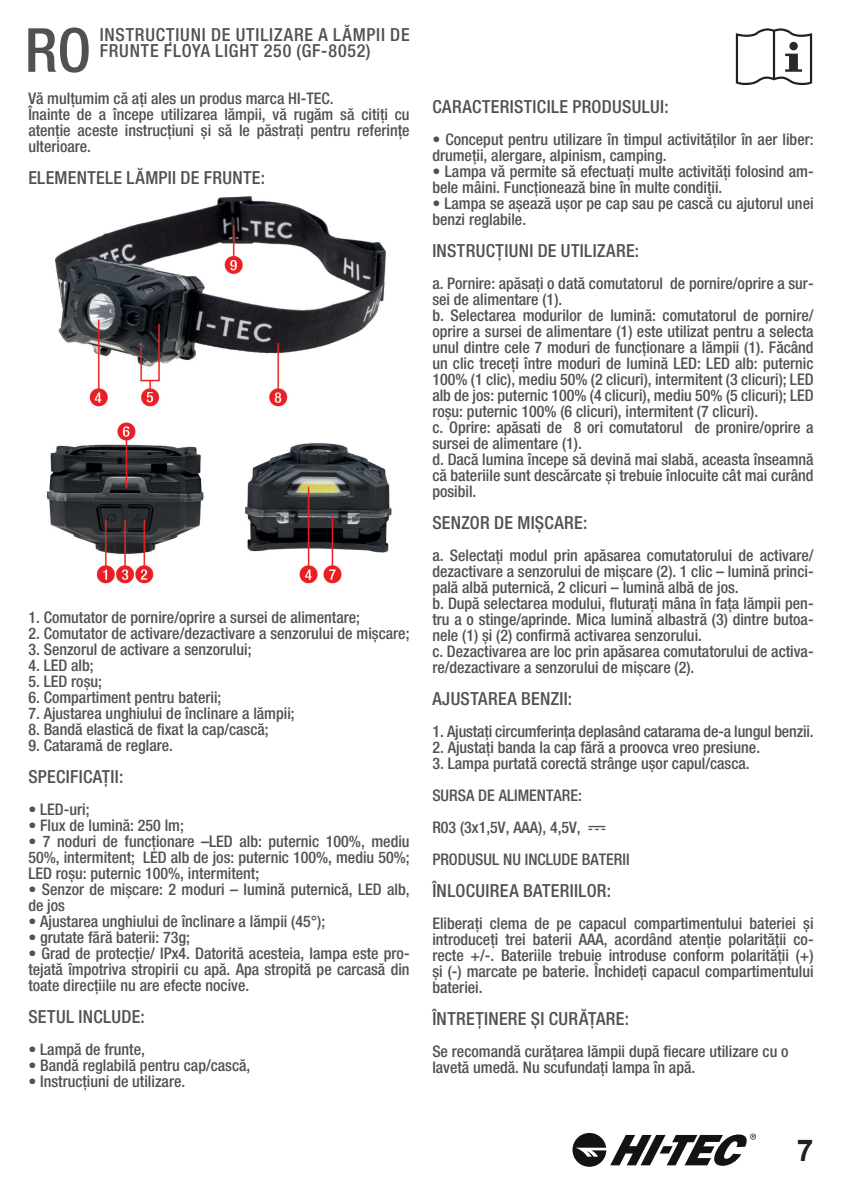
<style>
.page{position:relative;width:842px;height:1191px;background:#fff}
.page>*{position:absolute;margin:0;border:0;box-sizing:border-box;transform-origin:0 0}
.t1{font:500 condensed 60.8px "Helvetica Neue LT Com";color:#4f5252}
.t2{font:700 30px "Arial";color:#231f20}
.t3{font:500 condensed 18px "Helvetica Neue LT Com";letter-spacing:.02em;color:#4f5252}
.t4{font:500 condensed 18px/16px "Helvetica Neue LT Com";letter-spacing:.045em;color:#4f5252}
.t5{font:500 condensed 16px/16px "Helvetica Neue LT Com";color:#4f5252}
</style>
<div class="page">
<svg style="left:736px;top:28px;width:76px;height:57px"></svg>
<img style="left:47px;top:196px;width:345px;height:388px">
<svg style="left:572px;top:1133px;width:184px;height:33px"></svg>
<p class="t4" style="left:100px;top:27px;width:311px">INSTRUCȚIUNI DE UTILIZARE A LĂMPII DE<br>FRUNTE FLOYA LIGHT 250 (GF-8052)</p>
<h1 class="t1" style="left:25px;top:14px;width:68px">RO</h1>
<p class="t5" style="left:28px;top:90px;width:383px">Vă mulțumim că ați ales un produs marca HI-TEC.<br>Înainte de a începe utilizarea lămpii, vă rugăm să citiți cu atenție aceste instrucțiuni și să le păstrați pentru referințe ulterioare.</p>
<p class="t3" style="left:28px;top:167px;width:238px">ELEMENTELE LĂMPII DE FRUNTE:</p>
<p class="t5" style="left:28px;top:609px;width:333px">1. Comutator de pornire/oprire a sursei de alimentare;</p>
<p class="t5" style="left:28px;top:625px;width:383px">2. Comutator de activare/dezactivare a senzorului de mișcare;</p>
<p class="t5" style="left:28px;top:641px;width:225px">3. Senzorul de activare a senzorului;</p>
<p class="t5" style="left:28px;top:657px;width:67px">4. LED alb;</p>
<p class="t5" style="left:28px;top:673px;width:75px">5. LED roșu;</p>
<p class="t5" style="left:28px;top:689px;width:195px">6. Compartiment pentru baterii;</p>
<p class="t5" style="left:28px;top:705px;width:268px">7. Ajustarea unghiului de înclinare a lămpii;</p>
<p class="t5" style="left:28px;top:721px;width:242px">8. Bandă elastică de fixat la cap/cască;</p>
<p class="t5" style="left:28px;top:737px;width:146px">9. Cataramă de reglare.</p>
<p class="t3" style="left:28px;top:765px;width:97px">SPECIFICAȚII:</p>
<p class="t5" style="left:28px;top:801px;width:63px">• LED-uri;</p>
<p class="t5" style="left:28px;top:817px;width:157px">• Flux de lumină: 250 lm;</p>
<p class="t5" style="left:28px;top:833px;width:383px;text-align:justify">• 7 noduri de funcționare –LED alb: puternic 100%, mediu 50%, intermitent; LED alb de jos: puternic 100%, mediu 50%; LED roșu: puternic 100%, intermitent;</p>
<p class="t5" style="left:28px;top:881px;width:383px">• Senzor de mișcare: 2 moduri – lumină puternică, LED alb, de jos</p>
<p class="t5" style="left:28px;top:913px;width:298px">• Ajustarea unghiului de înclinare a lămpii (45°);</p>
<p class="t5" style="left:28px;top:929px;width:163px">• grutate fără baterii: 73g;</p>
<p class="t5" style="left:28px;top:945px;width:383px;text-align:justify">• Grad de protecție/ IPx4. Datorită acesteia, lampa este pro&shy;tejată împotriva stropirii cu apă. Apa stropită pe carcasă din toate direcțiile nu are efecte nocive.</p>
<p class="t3" style="left:28px;top:1005px;width:118px">SETUL INCLUDE:</p>
<p class="t5" style="left:28px;top:1041px;width:118px">• Lampă de frunte,</p>
<p class="t5" style="left:28px;top:1057px;width:224px">• Bandă reglabilă pentru cap/cască,</p>
<p class="t5" style="left:28px;top:1073px;width:158px">• Instrucțiuni de utilizare.</p>
<p class="t3" style="left:432px;top:96px;width:238px">CARACTERISTICILE PRODUSULUI:</p>
<p class="t5" style="left:432px;top:131px;width:383px">• Conceput pentru utilizare în timpul activităților în aer liber: drumeții, alergare, alpinism, camping.</p>
<p class="t5" style="left:432px;top:163px;width:383px">• Lampa vă permite să efectuați multe activități folosind am&shy;bele mâini. Funcționează bine în multe condiții.</p>
<p class="t5" style="left:432px;top:195px;width:383px">• Lampa se așează ușor pe cap sau pe cască cu ajutorul unei benzi reglabile.</p>
<p class="t3" style="left:432px;top:240px;width:208px">INSTRUCȚIUNI DE UTILIZARE:</p>
<p class="t5" style="left:432px;top:275px;width:383px">a. Pornire: apăsați o dată comutatorul de pornire/oprire a sur&shy;sei de alimentare (1).<br>b. Selectarea modurilor de lumină: comutatorul de pornire/ oprire a sursei de alimentare (1) este utilizat pentru a selecta unul dintre cele 7 moduri de funcționare a lămpii (1). Făcând un clic treceți între moduri de lumină LED: LED alb: puternic 100% (1 clic), mediu 50% (2 clicuri), intermitent (3 clicuri); LED alb de jos: puternic 100% (4 clicuri), mediu 50% (5 clicuri); LED roșu: puternic 100% (6 clicuri), intermitent (7 clicuri).<br>c. Oprire: apăsati de 8 ori comutatorul de pronire/oprire a sursei de alimentare (1).<br>d. Dacă lumina începe să devină mai slabă, aceasta înseamnă că bateriile sunt descărcate și trebuie înlocuite cât mai curând posibil.</p>
<p class="t3" style="left:432px;top:512px;width:157px">SENZOR DE MIȘCARE:</p>
<p class="t5" style="left:432px;top:547px;width:383px">a. Selectați modul prin apăsarea comutatorului de activare/ dezactivare a senzorului de mișcare (2). 1 clic – lumină princi&shy;pală albă puternică, 2 clicuri – lumină albă de jos.<br>b. După selectarea modului, fluturați mâna în fața lămpii pen&shy;tru a o stinge/aprinde. Mica lumină albastră (3) dintre butoa&shy;nele (1) și (2) confirmă activarea senzorului.<br>c. Dezactivarea are loc prin apăsarea comutatorului de activa&shy;re/dezactivare a senzorului de mișcare (2).</p>
<p class="t3" style="left:432px;top:688px;width:141px">AJUSTAREA BENZII:</p>
<p class="t5" style="left:432px;top:723px;width:383px">1. Ajustați circumferința deplasând catarama de-a lungul benzii.</p>
<p class="t5" style="left:432px;top:739px;width:329px">2. Ajustați banda la cap fără a proovca vreo presiune.</p>
<p class="t5" style="left:432px;top:747px;width:319px;line-height:32px">3. Lampa purtată corectă strânge ușor capul/casca.<br>SURSA DE ALIMENTARE:<br>R03 (3x1,5V, AAA), 4,5V,<br>PRODUSUL NU INCLUDE BATERII</p>
<p class="t3" style="left:432px;top:880px;width:180px">ÎNLOCUIREA BATERIILOR:</p>
<p class="t5" style="left:432px;top:915px;width:383px;text-align:justify">Eliberați clema de pe capacul compartimentului bateriei și introduceți trei baterii AAA, acordând atenție polarității co&shy;recte +/-. Bateriile trebuie introduse conform polarității (+) și (-) marcate pe baterie. Închideți capacul compartimentului bateriei.</p>
<p class="t3" style="left:432px;top:1008px;width:198px">ÎNTREȚINERE ȘI CURĂȚARE:</p>
<p class="t5" style="left:432px;top:1043px;width:358px">Se recomandă curățarea lămpii după fiecare utilizare cu o lavetă umedă. Nu scufundați lampa în apă.</p>
<h2 class="t2" style="left:797px;top:1129px;width:18px">7</h2>
</div>
